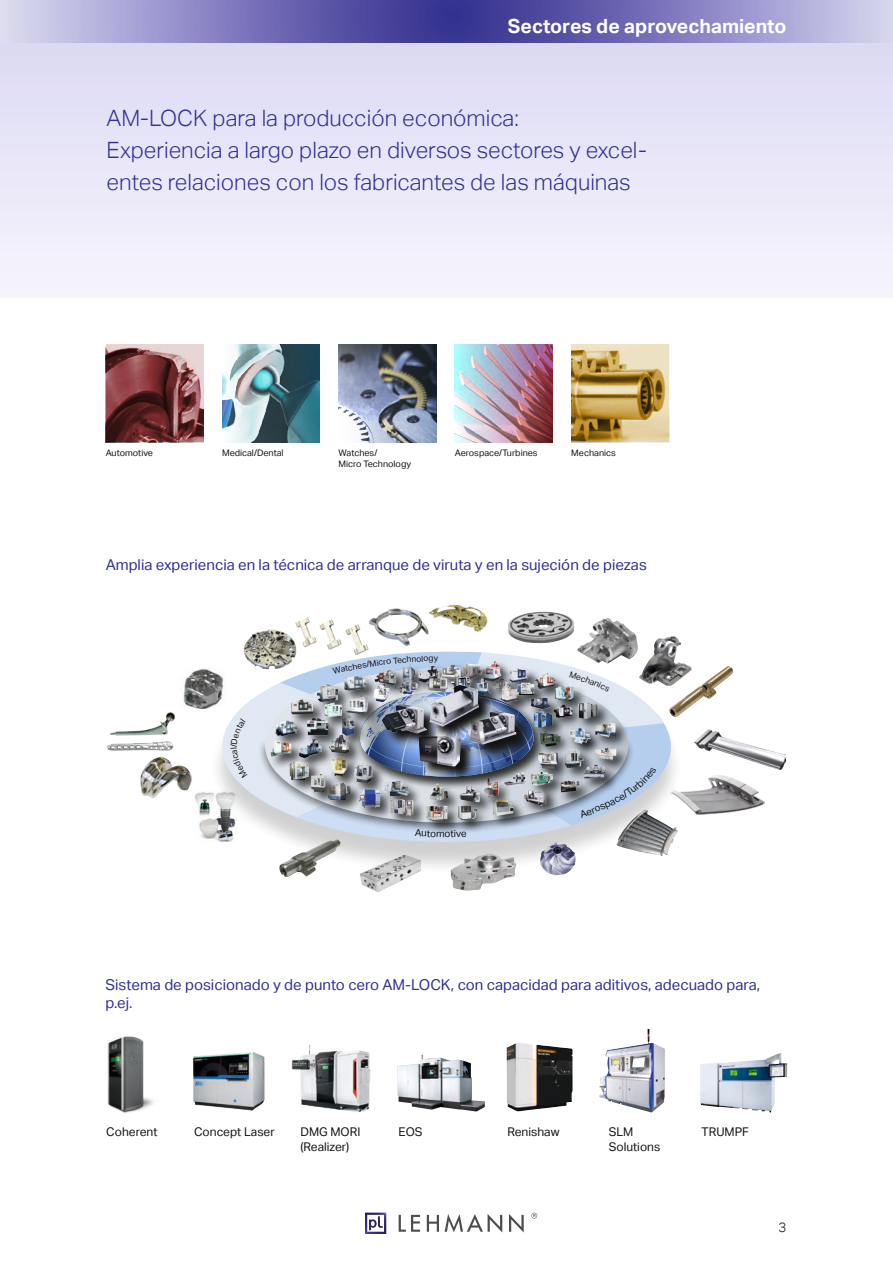
<style>
.page{position:relative;width:893px;height:1263px;background:#fff}
.page>*{position:absolute;margin:0;border:0;box-sizing:border-box;transform-origin:0 0}
.Titel_hellblauer_Bal{font:300 22.5px/32.4px "Aktiv Grotesk";color:#313092}
.Titel_dunkelblauer_B{font:700 19.5px "Aktiv Grotesk";color:#fff}
.Titel_hellblauer_Bal-2{font:15px/18px "Aktiv Grotesk";color:#313092}
.t1{font:300 13.5px "Aktiv Grotesk";color:#131413}
.t2{font:12px/14.4px "Aktiv Grotesk";color:#131413}
.t3{font:9.9px "Aktiv Grotesk";color:#131413}
.t4{font:9px/10.8px "Aktiv Grotesk";color:#131413}
</style>
<div class="page">
<div style="left:0;top:0;width:893px;height:298px;background:linear-gradient(to right,#e9e7f8,#e9e7f8)"></div>
<svg style="left:1px;top:0;width:892px;height:43px;background:#827ebf"></svg>
<hr style="left:0;top:0;width:1px;height:43px;background:#ddddef">
<svg style="left:427px;top:1215px;width:12px;height:17px"></svg>
<svg style="left:509px;top:1214px;width:15px;height:18px"></svg>
<svg style="left:445px;top:1214px;width:57px;height:18px"></svg>
<svg style="left:399px;top:1215px;width:21px;height:17px"></svg>
<svg style="left:531px;top:1213px;width:6px;height:5px"></svg>
<img style="left:365px;top:1212px;width:21px;height:22px">
<img style="left:599px;top:1029px;width:66px;height:83px">
<img style="left:397px;top:1055px;width:88px;height:56px">
<img style="left:291px;top:1045px;width:80px;height:67px">
<img style="left:107px;top:1036px;width:47px;height:77px">
<img style="left:700px;top:1053px;width:87px;height:59px">
<img style="left:193px;top:1052px;width:72px;height:59px">
<img style="left:507px;top:1043px;width:66px;height:68px">
<img style="left:451px;top:875px;width:64px;height:15px">
<img style="left:283px;top:875px;width:26px;height:2px">
<img style="left:360px;top:875px;width:52px;height:17px">
<img style="left:140px;top:757px;width:52px;height:41px">
<img style="left:183px;top:693px;width:14px;height:16px">
<img style="left:184px;top:670px;width:13px;height:36px">
<img style="left:195px;top:793px;width:2px;height:10px">
<img style="left:106px;top:741px;width:67px;height:10px">
<img style="left:110px;top:712px;width:65px;height:24px">
<img style="left:244px;top:629px;width:32px;height:21px">
<img style="left:276px;top:617px;width:75px;height:33px">
<img style="left:351px;top:608px;width:73px;height:42px">
<img style="left:424px;top:604px;width:64px;height:31px">
<img style="left:695px;top:729px;width:91px;height:40px">
<img style="left:693px;top:763px;width:72px;height:52px">
<img style="left:508px;top:612px;width:67px;height:32px">
<img style="left:577px;top:618px;width:61px;height:32px">
<img style="left:693px;top:666px;width:41px;height:39px">
<img style="left:654px;top:636px;width:27px;height:14px">
<svg style="left:106px;top:344px;width:97px;height:98px;background:#804a4b"></svg>
<img style="left:222px;top:344px;width:98px;height:98px">
<img style="left:338px;top:344px;width:98px;height:98px">
<img style="left:455px;top:344px;width:98px;height:98px">
<svg style="left:571px;top:344px;width:98px;height:98px;background:#bea363"></svg>
<div style="left:209px;top:658px;width:475px;height:217px;background:#131413;opacity:.2"></div>
<img style="left:197px;top:650px;width:496px;height:200px">
<p class="Titel_dunkelblauer_B" style="left:508px;top:15px;width:280px">Sectores de aprovechamiento</p>
<p class="Titel_hellblauer_Bal" style="left:107px;top:102px;width:414px">AM-LOCK para la producción económica:</p>
<p class="Titel_hellblauer_Bal" style="left:107px;top:134px;width:542px">Experiencia a largo plazo en diversos sectores y excel&shy;entes relaciones con los fabricantes de las máquinas</p>
<p class="t4" style="left:106px;top:448px;width:49px">Automotive</p>
<p class="t4" style="left:222px;top:448px;width:63px">Medical/Dental</p>
<p class="t4" style="left:338px;top:448px;width:74px">Watches/<br>Micro Technology</p>
<p class="t4" style="left:455px;top:448px;width:84px">Aerospace/Turbines</p>
<p class="t4" style="left:571px;top:448px;width:46px">Mechanics</p>
<p class="Titel_hellblauer_Bal-2" style="left:106px;top:556px;width:543px">Amplia experiencia en la técnica de arranque de viruta y en la sujeción de piezas</p>
<p class="t3" style="left:445px;top:828px;width:11px">ot</p>
<p class="Titel_hellblauer_Bal-2" style="left:106px;top:975px;width:656px">Sistema de posicionado y de punto cero AM-LOCK, con capacidad para aditivos, adecuado para, p.ej.</p>
<p class="t2" style="left:106px;top:1125px;width:53px">Coherent</p>
<p class="t2" style="left:194px;top:1125px;width:82px">Concept Laser</p>
<p class="t2" style="left:399px;top:1125px;width:26px">EOS</p>
<p class="t2" style="left:507px;top:1125px;width:54px">Renishaw</p>
<p class="t2" style="left:702px;top:1125px;width:49px">TRUMPF</p>
<p class="t2" style="left:300px;top:1125px;width:61px">DMG MORI (Realizer)</p>
<p class="t2" style="left:609px;top:1125px;width:53px">SLM<br>Solutions</p>
<p class="t1" style="left:778px;top:1219px;width:9px">3</p>
</div>
